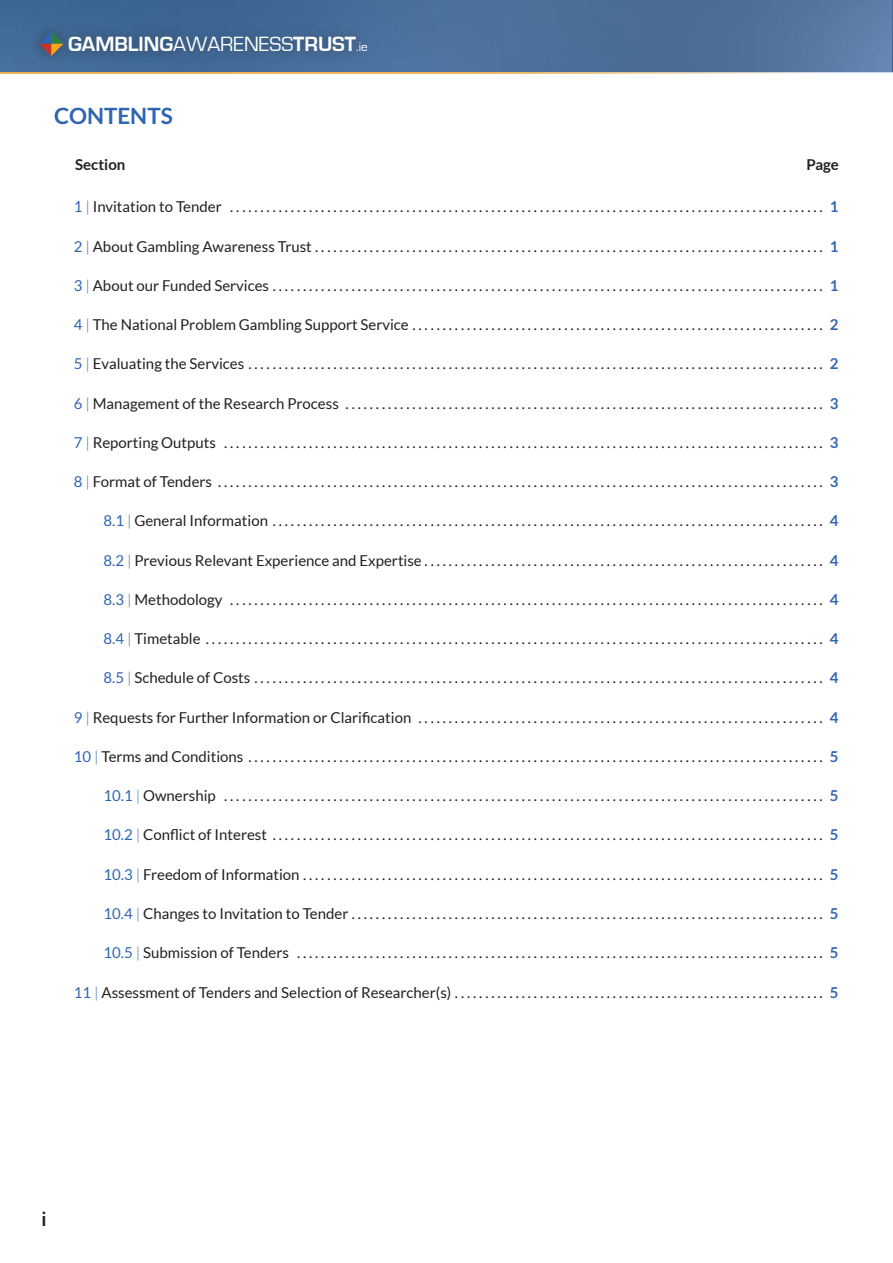
<style>
.page{position:relative;width:893px;height:1263px;background:#fff}
.page>*{position:absolute;margin:0;border:0;box-sizing:border-box;transform-origin:0 0}
.Heading_1{font:700 22.5px "Lato";color:#2f65b1}
.t1{font:700 21.3px "Eurostile";color:#fff}
.t2{font:700 21.3px "Eurostile";color:#231f20}
.Bullets{font:15px "Lato";color:#231f20}
.Main_Paragraph{font:700 15px "Lato";color:#231f20}
.s1{font-weight:400}
.s2{font-weight:400;font-size:13.2px}
.s3{color:#2f65b1}
.s4{font-weight:300;color:#2f65b1}
.s5{font-weight:700;color:#2f65b1}
</style>
<div class="page">
<div style="left:0;top:0;width:893px;height:72px;background:linear-gradient(to right,#396593,#58779f)"></div>
<hr style="left:892px;top:0;width:1px;height:72px;background:#2f65b1">
<hr style="left:0;top:72px;width:839px;height:2px;background:#f5a41d">
<div style="left:26px;top:19px;width:354px;height:49px;background:#231f20;opacity:.5"></div>
<svg style="left:39px;top:32px;width:24px;height:24px"></svg>
<h2 class="t1" style="left:68px;top:35px;width:301px">GAMBLING<span class="s1">AWARENESS</span>TRUST<span class="s2">.ie</span></h2>
<p class="Heading_1" style="left:54px;top:103px;width:120px">CONTENTS</p>
<p class="Main_Paragraph" style="left:75px;top:156px;width:52px">Section</p>
<p class="Main_Paragraph" style="left:806px;top:156px;width:34px">Page</p>
<p class="Bullets" style="left:74px;top:198px;width:766px"><span class="s3">1</span> <span class="s4">|</span> Invitation to Tender . . . . . . . . . . . . . . . . . . . . . . . . . . . . . . . . . . . . . . . . . . . . . . . . . . . . . . . . . . . . . . . . . . . . . . . . . . . . . . . . . . . . . . . . . . . . . . . . . . <span class="s5">1</span></p>
<p class="Bullets" style="left:74px;top:238px;width:766px"><span class="s3">2</span> <span class="s4">|</span> About Gambling Awareness Trust . . . . . . . . . . . . . . . . . . . . . . . . . . . . . . . . . . . . . . . . . . . . . . . . . . . . . . . . . . . . . . . . . . . . . . . . . . . . . . . . . . . . <span class="s5">1</span></p>
<p class="Bullets" style="left:74px;top:277px;width:766px"><span class="s3">3</span> <span class="s4">|</span> About our Funded Services . . . . . . . . . . . . . . . . . . . . . . . . . . . . . . . . . . . . . . . . . . . . . . . . . . . . . . . . . . . . . . . . . . . . . . . . . . . . . . . . . . . . . . . . . . . <span class="s5">1</span></p>
<p class="Bullets" style="left:74px;top:316px;width:766px"><span class="s3">4</span> <span class="s4">|</span> The National Problem Gambling Support Service . . . . . . . . . . . . . . . . . . . . . . . . . . . . . . . . . . . . . . . . . . . . . . . . . . . . . . . . . . . . . . . . . . . . <span class="s5">2</span></p>
<p class="Bullets" style="left:74px;top:355px;width:766px"><span class="s3">5</span> <span class="s4">|</span> Evaluating the Services . . . . . . . . . . . . . . . . . . . . . . . . . . . . . . . . . . . . . . . . . . . . . . . . . . . . . . . . . . . . . . . . . . . . . . . . . . . . . . . . . . . . . . . . . . . . . . . <span class="s5">2</span></p>
<p class="Bullets" style="left:74px;top:395px;width:766px"><span class="s3">6</span> <span class="s4">|</span> Management of the Research Process . . . . . . . . . . . . . . . . . . . . . . . . . . . . . . . . . . . . . . . . . . . . . . . . . . . . . . . . . . . . . . . . . . . . . . . . . . . . . . . <span class="s5">3</span></p>
<p class="Bullets" style="left:74px;top:434px;width:766px"><span class="s3">7</span> <span class="s4">|</span> Reporting Outputs . . . . . . . . . . . . . . . . . . . . . . . . . . . . . . . . . . . . . . . . . . . . . . . . . . . . . . . . . . . . . . . . . . . . . . . . . . . . . . . . . . . . . . . . . . . . . . . . . . . <span class="s5">3</span></p>
<p class="Bullets" style="left:74px;top:473px;width:766px"><span class="s3">8</span> <span class="s4">|</span> Format of Tenders . . . . . . . . . . . . . . . . . . . . . . . . . . . . . . . . . . . . . . . . . . . . . . . . . . . . . . . . . . . . . . . . . . . . . . . . . . . . . . . . . . . . . . . . . . . . . . . . . . . . <span class="s5">3</span></p>
<p class="Bullets" style="left:104px;top:513px;width:736px"><span class="s3">8.1</span> <span class="s4">|</span> General Information . . . . . . . . . . . . . . . . . . . . . . . . . . . . . . . . . . . . . . . . . . . . . . . . . . . . . . . . . . . . . . . . . . . . . . . . . . . . . . . . . . . . . . . . . . . <span class="s5">4</span></p>
<p class="Bullets" style="left:104px;top:552px;width:736px"><span class="s3">8.2</span> <span class="s4">|</span>Previous Relevant Experience and Expertise .................................................................. <span class="s5">4</span></p>
<p class="Bullets" style="left:104px;top:591px;width:736px"><span class="s3">8.3</span> <span class="s4">|</span> Methodology . . . . . . . . . . . . . . . . . . . . . . . . . . . . . . . . . . . . . . . . . . . . . . . . . . . . . . . . . . . . . . . . . . . . . . . . . . . . . . . . . . . . . . . . . . . . . . . . . . <span class="s5">4</span></p>
<p class="Bullets" style="left:104px;top:630px;width:736px"><span class="s3">8.4</span> <span class="s4">|</span> Timetable . . . . . . . . . . . . . . . . . . . . . . . . . . . . . . . . . . . . . . . . . . . . . . . . . . . . . . . . . . . . . . . . . . . . . . . . . . . . . . . . . . . . . . . . . . . . . . . . . . . . . . <span class="s5">4</span></p>
<p class="Bullets" style="left:104px;top:670px;width:736px"><span class="s3">8.5</span> <span class="s4">|</span> Schedule of Costs . . . . . . . . . . . . . . . . . . . . . . . . . . . . . . . . . . . . . . . . . . . . . . . . . . . . . . . . . . . . . . . . . . . . . . . . . . . . . . . . . . . . . . . . . . . . . . <span class="s5">4</span></p>
<p class="Bullets" style="left:74px;top:709px;width:766px"><span class="s3">9</span> <span class="s4">|</span> Requests for Further Information or Clarification . . . . . . . . . . . . . . . . . . . . . . . . . . . . . . . . . . . . . . . . . . . . . . . . . . . . . . . . . . . . . . . . . . . <span class="s5">4</span></p>
<p class="Bullets" style="left:74px;top:748px;width:766px"><span class="s3">10</span> <span class="s4">|</span> Terms and Conditions . . . . . . . . . . . . . . . . . . . . . . . . . . . . . . . . . . . . . . . . . . . . . . . . . . . . . . . . . . . . . . . . . . . . . . . . . . . . . . . . . . . . . . . . . . . . . . . <span class="s5">5</span></p>
<p class="Bullets" style="left:104px;top:787px;width:736px"><span class="s3">10.1</span> <span class="s4">|</span> Ownership . . . . . . . . . . . . . . . . . . . . . . . . . . . . . . . . . . . . . . . . . . . . . . . . . . . . . . . . . . . . . . . . . . . . . . . . . . . . . . . . . . . . . . . . . . . . . . . . . . . <span class="s5">5</span></p>
<p class="Bullets" style="left:104px;top:827px;width:736px"><span class="s3">10.2</span> <span class="s4">|</span> Conflict of Interest . . . . . . . . . . . . . . . . . . . . . . . . . . . . . . . . . . . . . . . . . . . . . . . . . . . . . . . . . . . . . . . . . . . . . . . . . . . . . . . . . . . . . . . . . . . <span class="s5">5</span></p>
<p class="Bullets" style="left:104px;top:866px;width:736px"><span class="s3">10.3</span> <span class="s4">|</span> Freedom of Information . . . . . . . . . . . . . . . . . . . . . . . . . . . . . . . . . . . . . . . . . . . . . . . . . . . . . . . . . . . . . . . . . . . . . . . . . . . . . . . . . . . . . . <span class="s5">5</span></p>
<p class="Bullets" style="left:104px;top:905px;width:736px"><span class="s3">10.4</span> <span class="s4">|</span> Changes to Invitation to Tender . . . . . . . . . . . . . . . . . . . . . . . . . . . . . . . . . . . . . . . . . . . . . . . . . . . . . . . . . . . . . . . . . . . . . . . . . . . . . . <span class="s5">5</span></p>
<p class="Bullets" style="left:104px;top:944px;width:736px"><span class="s3">10.5</span> <span class="s4">|</span> Submission of Tenders . . . . . . . . . . . . . . . . . . . . . . . . . . . . . . . . . . . . . . . . . . . . . . . . . . . . . . . . . . . . . . . . . . . . . . . . . . . . . . . . . . . . . . . <span class="s5">5</span></p>
<p class="Bullets" style="left:74px;top:984px;width:766px"><span class="s3">11</span> <span class="s4">|</span> Assessment of Tenders and Selection of Researcher(s) . . . . . . . . . . . . . . . . . . . . . . . . . . . . . . . . . . . . . . . . . . . . . . . . . . . . . . . . . . . . . <span class="s5">5</span></p>
<h2 class="t2" style="left:42px;top:1210px;width:6px">i</h2>
</div>
